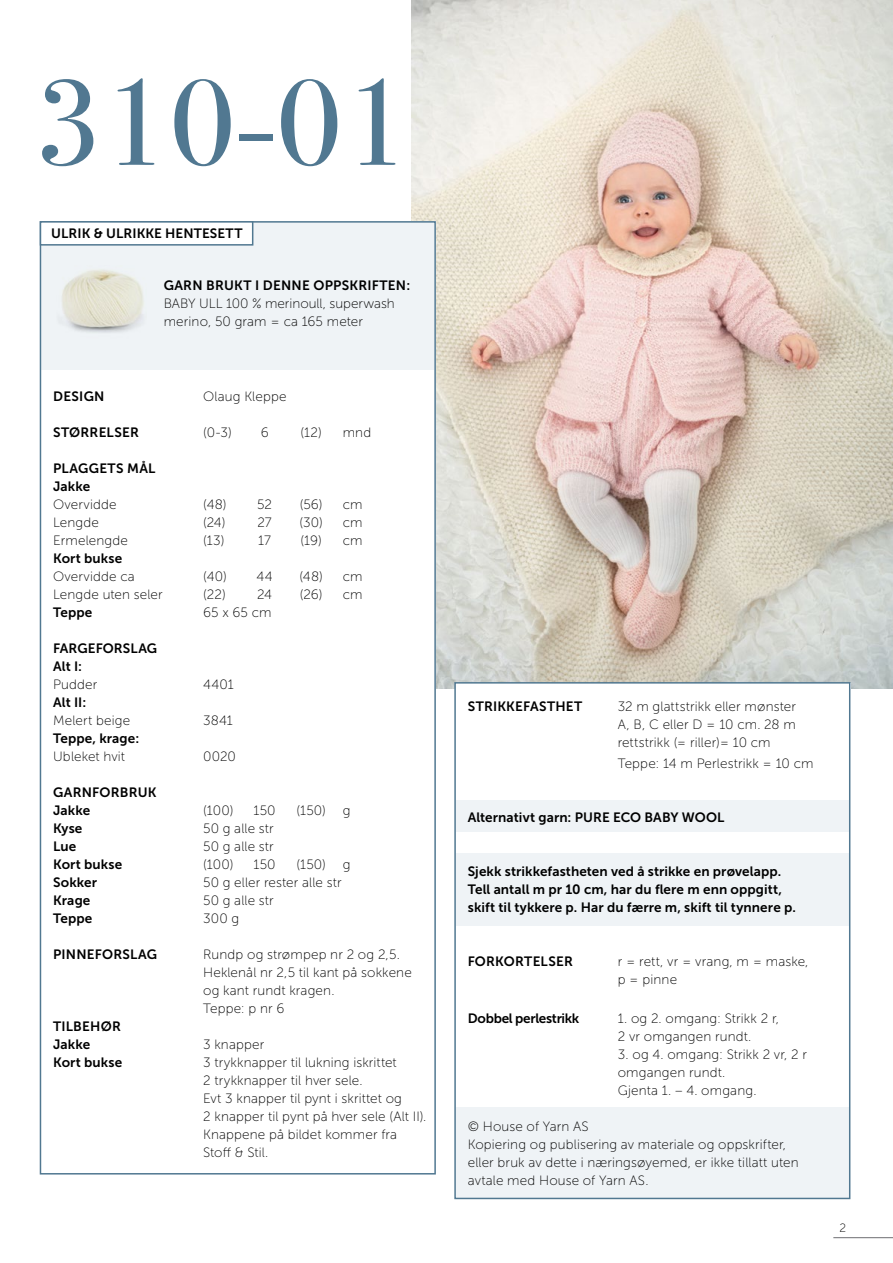
<style>
.page{position:relative;width:893px;height:1263px;background:#fff}
.page>*{position:absolute;margin:0;border:0;box-sizing:border-box;transform-origin:0 0}
.t1{font:121.5px "Bodoni Svty Two ITCTT";color:#517891}
.INNHOLD{font:13.5px/18px "Museo Sans 100";letter-spacing:.01em;color:#000}
.INNHOLD-2{font:13.5px "Museo Sans 700";letter-spacing:.01em;color:#000}
.INNHOLD-_Opps{font:13.5px "Museo Sans 100";letter-spacing:.005em;color:#000}
.INNHOLD-_Opps-2{font:13.5px "Museo Sans 700";letter-spacing:.005em;color:#000}
.INNHOLD-3{font:13.5px "Museo Sans 700";letter-spacing:-.02em;color:#000}
.INNHOLD-4{font:13.5px "Museo Sans 700";letter-spacing:.03em;color:#000}
.INNHOLD-5{font:12px "Museo Sans 100";color:#000}
</style>
<div class="page">
<hr style="left:833px;top:1237px;width:60px;height:1px;background:#6d6e71">
<img style="left:411px;top:0;width:482px;height:688px">
<div style="left:455px;top:683px;width:395px;height:516px;background:#fff"></div>
<div style="left:456px;top:1107px;width:394px;height:92px;background:#eff3f6"></div>
<div style="left:456px;top:800px;width:394px;height:32px;background:#eff3f6"></div>
<div style="left:456px;top:853px;width:394px;height:72px;background:#eff3f6"></div>
<div style="left:454px;top:682px;width:396px;height:517px;border:2px solid #517891"></div>
<div style="left:40px;top:221px;width:396px;height:954px;background:#fff"></div>
<div style="left:41px;top:221px;width:393px;height:149px;background:#eff3f6"></div>
<div style="left:40px;top:221px;width:213px;height:25px;background:#fff;border:2px solid #517891"></div>
<img style="left:62px;top:269px;width:82px;height:64px">
<p class="t1" style="left:36px;top:24px;width:375px">310-01</p>
<p class="INNHOLD-_Opps-2" style="left:51px;top:226px;width:193px">ULRIK &amp; ULRIKKE HENTESETT</p>
<p class="INNHOLD-2" style="left:164px;top:277px;width:248px">GARN BRUKT I DENNE OPPSKRIFTEN:</p>
<p class="INNHOLD" style="left:164px;top:294px;width:233px">BABY ULL 100 % merinoull, superwash merino, 50 gram = ca 165 meter</p>
<p class="INNHOLD-2" style="left:53px;top:388px;width:53px">DESIGN</p>
<p class="INNHOLD" style="left:203px;top:387px;width:85px">Olaug Kleppe</p>
<p class="INNHOLD-2" style="left:53px;top:424px;width:87px">STØRRELSER</p>
<p class="INNHOLD" style="left:203px;top:423px;width:30px">(0-3)</p>
<p class="INNHOLD" style="left:261px;top:423px;width:9px">6</p>
<p class="INNHOLD" style="left:300px;top:423px;width:72px">(12) mnd</p>
<p class="INNHOLD-4" style="left:53px;top:460px;width:104px">PLAGGETS MÅL</p>
<p class="INNHOLD-2" style="left:53px;top:478px;width:39px">Jakke</p>
<p class="INNHOLD" style="left:53px;top:495px;width:65px">Overvidde</p>
<p class="INNHOLD" style="left:203px;top:495px;width:70px">(48) 52</p>
<p class="INNHOLD" style="left:300px;top:495px;width:64px">(56) cm</p>
<p class="INNHOLD" style="left:53px;top:513px;width:47px">Lengde</p>
<p class="INNHOLD" style="left:203px;top:513px;width:70px">(24) 27</p>
<p class="INNHOLD" style="left:299px;top:513px;width:65px">(30) cm</p>
<p class="INNHOLD" style="left:53px;top:531px;width:76px">Ermelengde</p>
<p class="INNHOLD" style="left:203px;top:531px;width:23px">(13)</p>
<p class="INNHOLD" style="left:258px;top:531px;width:14px">17</p>
<p class="INNHOLD" style="left:300px;top:531px;width:64px">(19) cm</p>
<p class="INNHOLD-2" style="left:53px;top:550px;width:71px">Kort bukse</p>
<p class="INNHOLD" style="left:53px;top:567px;width:83px">Overvidde ca</p>
<p class="INNHOLD" style="left:203px;top:567px;width:71px">(40) 44</p>
<p class="INNHOLD" style="left:299px;top:567px;width:65px">(48) cm</p>
<p class="INNHOLD" style="left:53px;top:585px;width:111px">Lengde uten seler</p>
<p class="INNHOLD" style="left:203px;top:585px;width:70px">(22) 24</p>
<p class="INNHOLD" style="left:300px;top:585px;width:64px">(26) cm</p>
<p class="INNHOLD-2" style="left:53px;top:604px;width:41px">Teppe</p>
<p class="INNHOLD" style="left:203px;top:603px;width:70px">65 x 65 cm</p>
<p class="INNHOLD-2" style="left:53px;top:640px;width:105px">FARGEFORSLAG</p>
<p class="INNHOLD-2" style="left:53px;top:658px;width:31px">Alt I:</p>
<p class="INNHOLD" style="left:53px;top:675px;width:46px">Pudder</p>
<p class="INNHOLD" style="left:203px;top:675px;width:32px">4401</p>
<p class="INNHOLD-2" style="left:53px;top:694px;width:35px">Alt II:</p>
<p class="INNHOLD" style="left:53px;top:711px;width:79px">Melert beige</p>
<p class="INNHOLD" style="left:203px;top:711px;width:31px">3841</p>
<p class="INNHOLD-2" style="left:53px;top:730px;width:88px">Teppe, krage:</p>
<p class="INNHOLD" style="left:53px;top:747px;width:73px">Ubleket hvit</p>
<p class="INNHOLD" style="left:203px;top:747px;width:34px">0020</p>
<p class="INNHOLD-2" style="left:53px;top:784px;width:105px">GARNFORBRUK</p>
<p class="INNHOLD-2" style="left:53px;top:802px;width:39px">Jakke</p>
<p class="INNHOLD" style="left:203px;top:801px;width:32px">(100)</p>
<p class="INNHOLD" style="left:254px;top:801px;width:24px">150</p>
<p class="INNHOLD" style="left:296px;top:801px;width:56px">(150) g</p>
<p class="INNHOLD-2" style="left:53px;top:820px;width:31px">Kyse</p>
<p class="INNHOLD" style="left:203px;top:819px;width:72px">50 g alle str</p>
<p class="INNHOLD-2" style="left:53px;top:838px;width:25px">Lue</p>
<p class="INNHOLD" style="left:203px;top:837px;width:72px">50 g alle str</p>
<p class="INNHOLD-2" style="left:53px;top:856px;width:71px">Kort bukse</p>
<p class="INNHOLD" style="left:203px;top:855px;width:32px">(100)</p>
<p class="INNHOLD" style="left:254px;top:855px;width:24px">150</p>
<p class="INNHOLD" style="left:296px;top:855px;width:56px">(150) g</p>
<p class="INNHOLD-2" style="left:53px;top:874px;width:45px">Sokker</p>
<p class="INNHOLD" style="left:203px;top:873px;width:140px">50 g eller rester alle str</p>
<p class="INNHOLD-2" style="left:53px;top:892px;width:39px">Krage</p>
<p class="INNHOLD" style="left:203px;top:891px;width:72px">50 g alle str</p>
<p class="INNHOLD-2" style="left:53px;top:910px;width:41px">Teppe</p>
<p class="INNHOLD" style="left:203px;top:909px;width:38px">300 g</p>
<p class="INNHOLD-2" style="left:53px;top:946px;width:105px">PINNEFORSLAG</p>
<p class="INNHOLD" style="left:203px;top:945px;width:198px">Rundp og strømpep nr 2 og 2,5.</p>
<p class="INNHOLD" style="left:203px;top:963px;width:210px">Heklenål nr 2,5 til kant på sokkene og kant rundt kragen.</p>
<p class="INNHOLD" style="left:203px;top:999px;width:83px">Teppe: p nr 6</p>
<p class="INNHOLD-2" style="left:53px;top:1018px;width:69px">TILBEHØR</p>
<p class="INNHOLD-2" style="left:53px;top:1036px;width:39px">Jakke</p>
<p class="INNHOLD" style="left:203px;top:1035px;width:63px">3 knapper</p>
<p class="INNHOLD-2" style="left:53px;top:1054px;width:71px">Kort bukse</p>
<p class="INNHOLD" style="left:203px;top:1053px;width:195px">3 trykknapper til lukning iskrittet<br>2 trykknapper til hver sele.</p>
<p class="INNHOLD" style="left:203px;top:1089px;width:225px">Evt 3 knapper til pynt i skrittet og<br>2 knapper til pynt på hver sele (Alt II).<br>Knappene på bildet kommer fra<br>Stoff &amp; Stil.</p>
<p class="INNHOLD-2" style="left:468px;top:699px;width:116px">STRIKKEFASTHET</p>
<p class="INNHOLD" style="left:618px;top:697px;width:180px;text-align:justify">32 m glattstrikk eller mønster A, B, C eller D = 10 cm. 28 m rettstrikk (= riller)= 10 cm</p>
<p class="INNHOLD-_Opps" style="left:618px;top:756px;width:197px">Teppe: 14 m Perlestrikk = 10 cm</p>
<p class="INNHOLD-2" style="left:468px;top:810px;width:258px">Alternativt garn: PURE ECO BABY WOOL</p>
<p class="INNHOLD-2" style="left:468px;top:864px;width:315px">Sjekk strikkefastheten ved å strikke en prøvelapp.</p>
<p class="INNHOLD-2" style="left:468px;top:882px;width:316px">Tell antall m pr 10 cm, har du flere m enn oppgitt,</p>
<p class="INNHOLD-2" style="left:468px;top:900px;width:330px">skift til tykkere p. Har du færre m, skift til tynnere p.</p>
<p class="INNHOLD-2" style="left:468px;top:954px;width:107px">FORKORTELSER</p>
<p class="INNHOLD" style="left:618px;top:952px;width:192px">r = rett, vr = vrang, m = maske,</p>
<p class="INNHOLD" style="left:618px;top:970px;width:61px">p = pinne</p>
<p class="INNHOLD-3" style="left:468px;top:1011px;width:113px">Dobbel perlestrikk</p>
<p class="INNHOLD" style="left:618px;top:1009px;width:163px">1. og 2. omgang: Strikk 2 r,</p>
<p class="INNHOLD" style="left:618px;top:1027px;width:135px">2 vr omgangen rundt.</p>
<p class="INNHOLD" style="left:618px;top:1045px;width:191px">3. og 4. omgang: Strikk 2 vr, 2 r</p>
<p class="INNHOLD" style="left:618px;top:1063px;width:109px">omgangen rundt.</p>
<p class="INNHOLD" style="left:618px;top:1081px;width:140px">Gjenta 1. – 4. omgang.</p>
<p class="INNHOLD" style="left:468px;top:1117px;width:123px">© House of Yarn AS</p>
<p class="INNHOLD" style="left:468px;top:1135px;width:320px">Kopiering og publisering av materiale og oppskrifter,</p>
<p class="INNHOLD" style="left:468px;top:1153px;width:332px">eller bruk av dette i næringsøyemed, er ikke tillatt uten</p>
<p class="INNHOLD" style="left:468px;top:1171px;width:182px">avtale med House of Yarn AS.</p>
<p class="INNHOLD-5" style="left:839px;top:1221px;width:8px">2</p>
</div>
